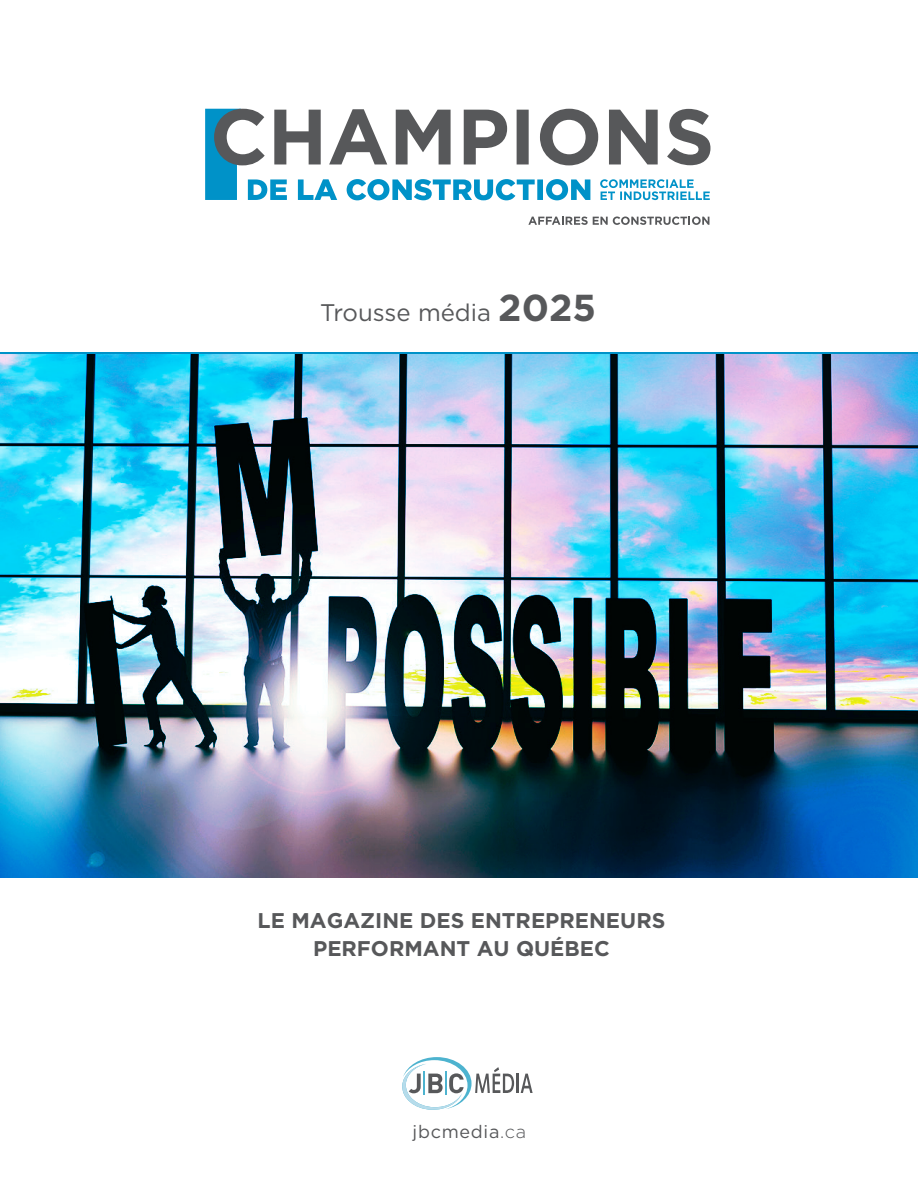
<style>
.page{position:relative;width:918px;height:1188px;background:#fff}
.page>*{position:absolute;margin:0;border:0;box-sizing:border-box;transform-origin:0 0}
.t1{font:24px "Gotham";color:#57585a}
.t2{font:700 21.3px/28.5px "Gotham";color:#57585a;text-align:center}
.t3{font:18px "Gotham";letter-spacing:.04em;color:#57585a}
.s1{font-weight:700;font-size:37.5px}
.s2{font-weight:300}
</style>
<div class="page">
<svg style="left:402px;top:1057px;width:131px;height:53px"></svg>
<svg style="left:205px;top:109px;width:505px;height:91px"></svg>
<svg style="left:528px;top:217px;width:181px;height:8px"></svg>
<img style="left:0;top:353px;width:918px;height:525px">
<p class="t1" style="left:320px;top:297px;width:277px">Trousse média <span class="s1">2025</span></p>
<p class="t2" style="left:258px;top:906px;width:409px">LE MAGAZINE DES ENTREPRENEURS<br>PERFORMANT AU QUÉBEC</p>
<p class="t3" style="left:413px;top:1120px;width:115px">jbcmedia<span class="s2">.ca</span></p>
</div>
